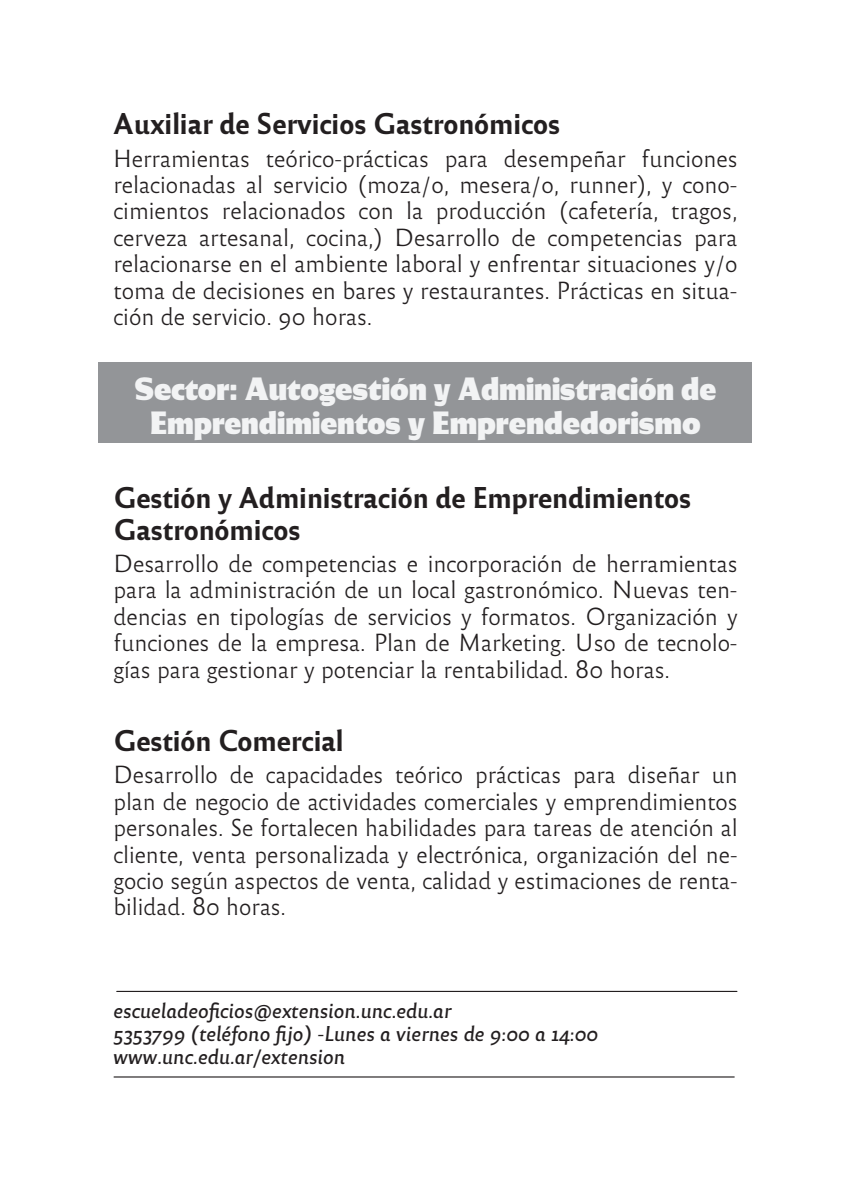
<style>
.page{position:relative;width:851px;height:1191px;background:#fff}
.page>*{position:absolute;margin:0;border:0;box-sizing:border-box;transform-origin:0 0}
._01_Sector{font:30px/34.4px "Reforma 2018 Ultra Negra";color:#f2f3f4;text-align:center}
._02_nombre_del_oficio{font:28px/32.2px "Reforma 2018 Negra";color:#231f20}
._05_texto{font:23px/26.4px "Reforma 2018 Blanca";color:#231f20;text-align:justify}
._05_texto-2{font:20px "Reforma 2018 Gris Italica";color:#231f20}
</style>
<div class="page">
<div style="left:98px;top:362px;width:653px;height:81px;background:#939598"></div>
<hr style="left:114px;top:1076px;width:620px;height:1px;background:#231f20">
<hr style="left:117px;top:990px;width:619px;height:2px;background:#231f20">
<p class="_02_nombre_del_oficio" style="left:113px;top:108px;width:448px">Auxiliar de Servicios Gastronómicos</p>
<p class="_05_texto" style="left:113px;top:145px;width:625px">Herramientas teórico-prácticas para desempeñar funciones relacionadas al servicio (moza/o, mesera/o, runner), y cono&shy;cimientos relacionados con la producción (cafetería, tragos, cerveza artesanal, cocina,) Desarrollo de competencias para relacionarse en el ambiente laboral y enfrentar situaciones y/o toma de decisiones en bares y restaurantes. Prácticas en situa&shy;ción de servicio. 90 horas.</p>
<p class="_01_Sector" style="left:135px;top:372px;width:582px">Sector: Autogestión y Administración de<br>Emprendimientos y Emprendedorismo</p>
<p class="_02_nombre_del_oficio" style="left:113px;top:481px;width:579px">Gestión y Administración de Emprendimientos<br>Gastronómicos</p>
<p class="_05_texto" style="left:113px;top:551px;width:625px">Desarrollo de competencias e incorporación de herramientas para la administración de un local gastronómico. Nuevas ten&shy;dencias en tipologías de servicios y formatos. Organización y funciones de la empresa. Plan de Marketing. Uso de tecnolo&shy;gías para gestionar y potenciar la rentabilidad. 80 horas.</p>
<p class="_02_nombre_del_oficio" style="left:113px;top:724px;width:231px">Gestión Comercial</p>
<p class="_05_texto" style="left:113px;top:762px;width:625px">Desarrollo de capacidades teórico prácticas para diseñar un plan de negocio de actividades comerciales y emprendimientos personales. Se fortalecen habilidades para tareas de atención al cliente, venta personalizada y electrónica, organización del ne&shy;gocio según aspectos de venta, calidad y estimaciones de renta&shy;bilidad. 80 horas.</p>
<p class="_05_texto-2" style="left:113px;top:999px;width:339px">escueladeoficios@extension.unc.edu.ar</p>
<p class="_05_texto-2" style="left:113px;top:1022px;width:486px">5353799 (teléfono fijo) -Lunes a viernes de 9:00 a 14:00</p>
<p class="_05_texto-2" style="left:113px;top:1045px;width:233px">www.unc.edu.ar/extension</p>
</div>
